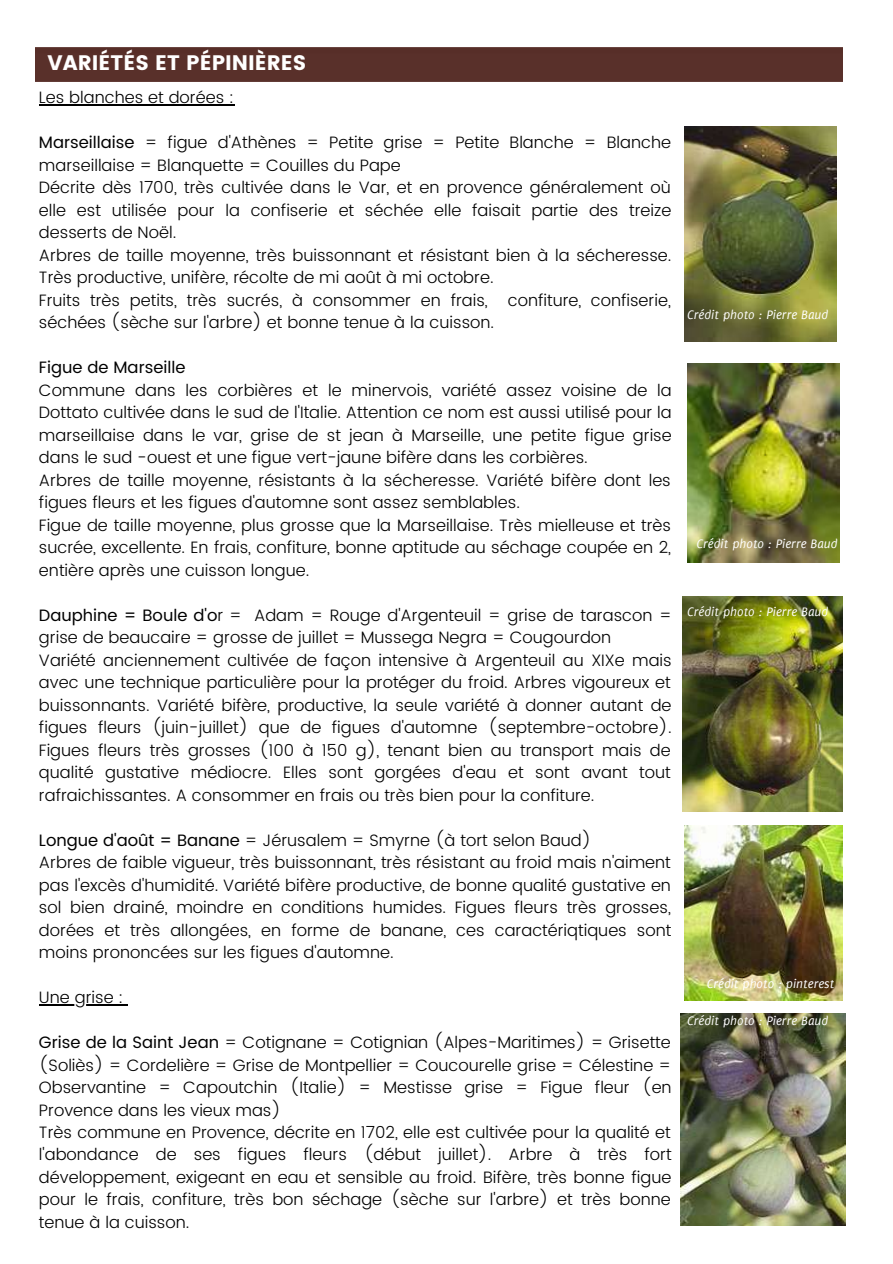
<style>
.page{position:relative;width:893px;height:1264px;background:#fff}
.page>*{position:absolute;margin:0;border:0;box-sizing:border-box;transform-origin:0 0}
.t1{font:21px "Poppins";color:#fff}
.t2{font:300 16.5px/22.5px "Poppins";color:#000}
.t3{font:16.5px "Poppins";color:#000}
.t4{font:italic 13.5px "Delicious";color:#fff}
.s1{font-weight:400}
</style>
<div class="page">
<div style="left:36px;top:47px;width:806px;height:34px;background:#59302a"></div>
<img style="left:685px;top:126px;width:151px;height:215px">
<img style="left:687px;top:363px;width:152px;height:199px">
<img style="left:680px;top:1013px;width:165px;height:212px">
<img style="left:682px;top:596px;width:160px;height:215px">
<img style="left:685px;top:825px;width:157px;height:175px">
<hr style="left:39px;top:104px;width:195px;height:2px;background:#000">
<hr style="left:39px;top:1004px;width:84px;height:1px;background:#000">
<p class="t1" style="left:48px;top:50px;width:260px">VARIÉTÉS ET PÉPINIÈRES</p>
<p class="t2" style="left:39px;top:86px;width:196px">Les blanches et dorées :</p>
<p class="t2" style="left:39px;top:131px;width:634px"><span class="s1">Marseillaise</span> = figue d'Athènes = Petite grise = Petite Blanche = Blanche marseillaise = Blanquette = Couilles du Pape<br>Décrite dès 1700, très cultivée dans le Var, et en provence généralement où elle est utilisée pour la confiserie et séchée elle faisait partie des treize desserts de Noël.<br>Arbres de taille moyenne, très buissonnant et résistant bien à la sécheresse.<br>Très productive, unifère, récolte de mi août à mi octobre.<br>Fruits très petits, très sucrés, à consommer en frais, confiture, confiserie, séchées (sèche sur l'arbre) et bonne tenue à la cuisson.</p>
<p class="t3" style="left:39px;top:358px;width:148px">Figue de Marseille</p>
<p class="t2" style="left:39px;top:379px;width:634px">Commune dans les corbières et le minervois, variété assez voisine de la Dottato cultivée dans le sud de l'Italie. Attention ce nom est aussi utilisé pour la marseillaise dans le var, grise de st jean à Marseille, une petite figue grise dans le sud -ouest et une figue vert-jaune bifère dans les corbières.<br>Arbres de taille moyenne, résistants à la sécheresse. Variété bifère dont les figues fleurs et les figues d'automne sont assez semblables.<br>Figue de taille moyenne, plus grosse que la Marseillaise. Très mielleuse et très sucrée, excellente. En frais, confiture, bonne aptitude au séchage coupée en 2, entière après une cuisson longue.</p>
<p class="t2" style="left:39px;top:603px;width:634px"><span class="s1">Dauphine = Boule d'o</span>r = Adam = Rouge d'Argenteuil = grise de tarascon = grise de beaucaire = grosse de juillet = Mussega Negra = Cougourdon Variété anciennement cultivée de façon intensive à Argenteuil au XIXe mais avec une technique particulière pour la protéger du froid. Arbres vigoureux et buissonnants. Variété bifère, productive, la seule variété à donner autant de figues fleurs (juin-juillet) que de figues d'automne (septembre-octobre).<br>Figues fleurs très grosses (100 à 150 g), tenant bien au transport mais de qualité gustative médiocre. Elles sont gorgées d'eau et sont avant tout rafraichissantes. A consommer en frais ou très bien pour la confiture.</p>
<p class="t2" style="left:39px;top:828px;width:634px"><span class="s1">Longue d'août = Banane</span> = Jérusalem = Smyrne (à tort selon Baud)<br>Arbres de faible vigueur, très buissonnant, très résistant au froid mais n'aiment pas l'excès d'humidité. Variété bifère productive, de bonne qualité gustative en sol bien drainé, moindre en conditions humides. Figues fleurs très grosses, dorées et très allongées, en forme de banane, ces caractériqtiques sont moins prononcées sur les figues d'automne.</p>
<p class="t2" style="left:39px;top:986px;width:86px">Une grise :</p>
<p class="t2" style="left:39px;top:1031px;width:634px"><span class="s1">Grise de la Saint Jean</span> = Cotignane = Cotignian (Alpes-Maritimes) = Grisette (Soliès) = Cordelière = Grise de Montpellier = Coucourelle grise = Célestine = Observantine = Capoutchin (Italie) = Mestisse grise = Figue fleur (en Provence dans les vieux mas)<br>Très commune en Provence, décrite en 1702, elle est cultivée pour la qualité et l'abondance de ses figues fleurs (début juillet). Arbre à très fort développement, exigeant en eau et sensible au froid. Bifère, très bonne figue pour le frais, confiture, très bon séchage (sèche sur l'arbre) et très bonne tenue à la cuisson.</p>
<p class="t4" style="left:687px;top:307px;width:142px">Crédit photo : Pierre Baud</p>
<p class="t4" style="left:696px;top:536px;width:142px">Crédit photo : Pierre Baud</p>
<p class="t4" style="left:687px;top:604px;width:142px">Crédit photo : Pierre Baud</p>
<p class="t4" style="left:706px;top:975px;width:129px">Crédit photo : pinterest</p>
<p class="t4" style="left:687px;top:1013px;width:142px">Crédit photo : Pierre Baud</p>
</div>
